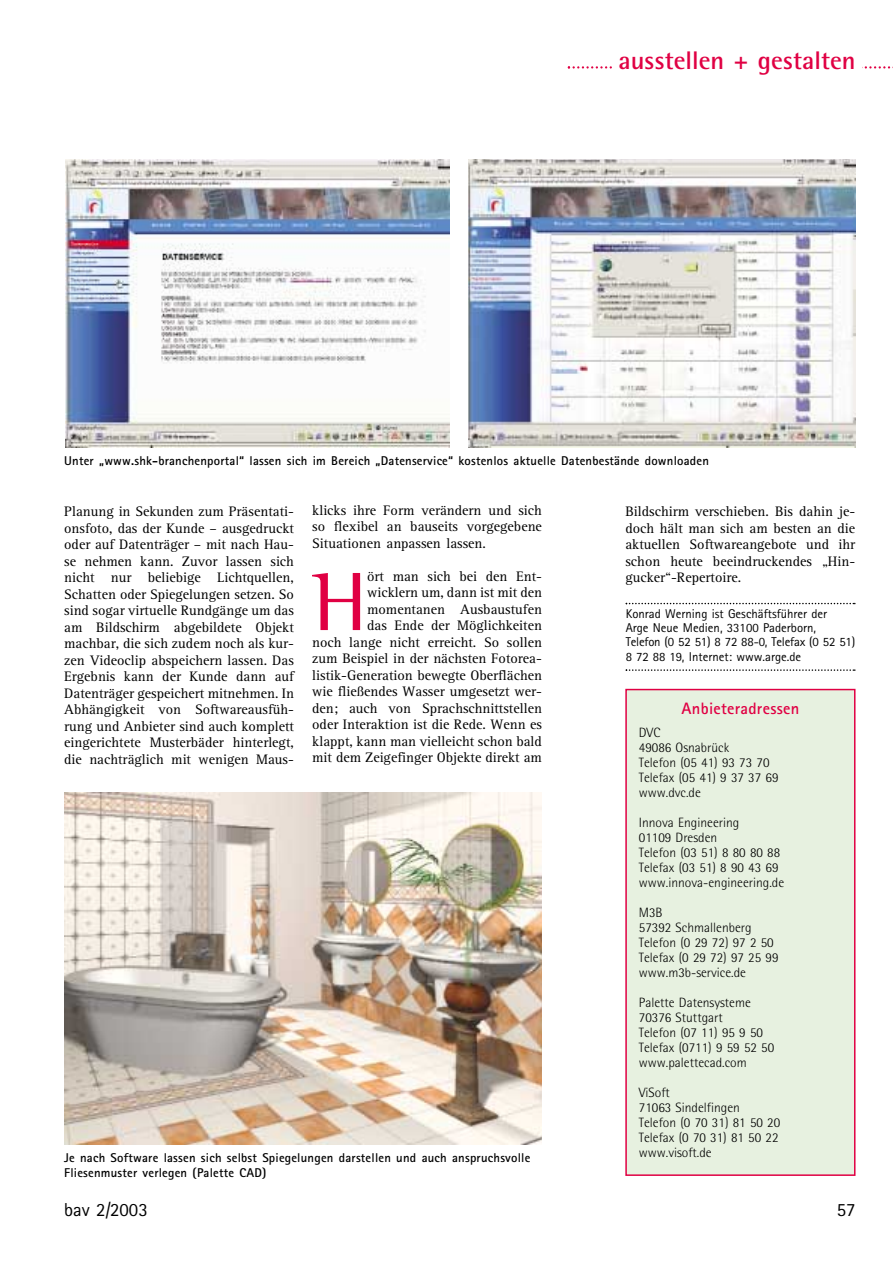
<style>
.page{position:relative;width:893px;height:1263px;background:#fff}
.page>*{position:absolute;margin:0;border:0;box-sizing:border-box;transform-origin:0 0}
.t1{font:84.75px "Rotis Semi Serif";color:#e00043}
.t2{font:700 25.5px "Rotis Semi Sans";color:#e00043}
.t3{font:18.75px "Rotis Sans Serif";color:#000}
.t4{font:700 16.5px "Rotis Sans Serif";letter-spacing:.015em;color:#e00043}
.t5{font:14.25px/16.5px "Rotis Serif";color:#000;text-align:justify}
.t6{font:300 13.5px/15px "Rotis Semi Sans";color:#000}
.t7{font:700 12.75px/14.2px "Rotis Sans Serif";letter-spacing:.015em;color:#000}
.t8{font:12.75px/14.2px "Rotis Sans Serif";color:#000}
</style>
<div class="page">
<svg style="left:567px;top:66px;width:324px;height:3px"></svg>
<div style="left:612px;top:51px;width:249px;height:31px;background:#fff"></div>
<div style="left:626px;top:690px;width:228px;height:485px;background:#e7f1e0"></div>
<div style="left:625px;top:689px;width:230px;height:487px;border:2px solid #e00043"></div>
<img style="left:468px;top:159px;width:387px;height:288px">
<img style="left:66px;top:159px;width:384px;height:288px">
<img style="left:64px;top:793px;width:478px;height:352px">
<svg style="left:625px;top:603px;width:230px;height:1px"></svg>
<svg style="left:625px;top:669px;width:230px;height:2px"></svg>
<h2 class="t2" style="left:618px;top:51px;width:238px">ausstellen + gestalten</h2>
<p class="t7" style="left:64px;top:455px;width:646px">Unter „www.shk-branchenportal“ lassen sich im Bereich „Datenservice“ kostenlos aktuelle Datenbestände downloaden</p>
<p class="t5" style="left:64px;top:504px;width:231px">Planung in Sekunden zum Präsentati&shy;onsfoto, das der Kunde – ausgedruckt oder auf Datenträger – mit nach Hau&shy;se nehmen kann. Zuvor lassen sich nicht nur beliebige Lichtquellen, Schatten oder Spiegelungen setzen. So sind sogar virtuelle Rundgänge um das am Bildschirm abgebildete Objekt machbar, die sich zudem noch als kur&shy;zen Videoclip abspeichern lassen. Das Ergebnis kann der Kunde dann auf Datenträger gespeichert mitnehmen. In Abhängigkeit von Softwareausfüh&shy;rung und Anbieter sind auch komplett eingerichtete Musterbäder hinterlegt, die nachträglich mit wenigen Maus-</p>
<p class="t5" style="left:312px;top:503px;width:231px">klicks ihre Form verändern und sich so flexibel an bauseits vorgegebene Situationen anpassen lassen.</p>
<p class="t5" style="left:312px;top:569px;width:231px;text-align:right">ört man sich bei den Ent-<br>wicklern um, dann ist mit den momentanen Ausbaustufen<br>das Ende der Möglichkeiten<br>noch lange nicht erreicht. So sollen zum Beispiel in der nächsten Fotorea&shy;listik-Generation bewegte Oberflächen wie fließendes Wasser umgesetzt wer&shy;den; auch von Sprachschnittstellen oder Interaktion ist die Rede. Wenn es klappt, kann man vielleicht schon bald mit dem Zeigefinger Objekte direkt am</p>
<h1 class="t1" style="left:312px;top:571px;width:57px">H</h1>
<p class="t7" style="left:64px;top:1152px;width:467px">Je nach Software lassen sich selbst Spiegelungen darstellen und auch anspruchsvolle<br>Fliesenmuster verlegen (Palette CAD)</p>
<p class="t5" style="left:625px;top:504px;width:231px">Bildschirm verschieben. Bis dahin je&shy;doch hält man sich am besten an die aktuellen Softwareangebote und ihr schon heute beeindruckendes „Hin&shy;gucker“-Repertoire.</p>
<p class="t8" style="left:625px;top:608px;width:231px">Konrad Werning ist Geschäftsführer der<br>Arge Neue Medien, 33100 Paderborn,<br>Telefon (0 52 51) 8 72 88-0, Telefax (0 52 51)<br>8 72 88 19, Internet: www.arge.de</p>
<p class="t4" style="left:681px;top:702px;width:119px">Anbieteradressen</p>
<p class="t6" style="left:638px;top:726px;width:141px">DVC<br>49086 Osnabrück<br>Telefon (05 41) 93 73 70<br>Telefax (05 41) 9 37 37 69 www.dvc.de</p>
<p class="t6" style="left:638px;top:816px;width:147px">Innova Engineering<br>01109 Dresden<br>Telefon (03 51) 8 80 80 88<br>Telefax (03 51) 8 90 43 69 www.innova-engineering.de</p>
<p class="t6" style="left:638px;top:906px;width:141px">M3B<br>57392 Schmallenberg<br>Telefon (0 29 72) 97 2 50<br>Telefax (0 29 72) 97 25 99 www.m3b-service.de</p>
<p class="t6" style="left:638px;top:996px;width:137px">Palette Datensysteme<br>70376 Stuttgart<br>Telefon (07 11) 95 9 50<br>Telefax (0711) 9 59 52 50 www.palettecad.com</p>
<p class="t6" style="left:638px;top:1086px;width:143px">ViSoft<br>71063 Sindelfingen<br>Telefon (0 70 31) 81 50 20<br>Telefax (0 70 31) 81 50 22 www.visoft.de</p>
<h3 class="t3" style="left:64px;top:1203px;width:85px">bav 2/2003</h3>
<h3 class="t3" style="left:836px;top:1203px;width:20px">57</h3>
</div>
